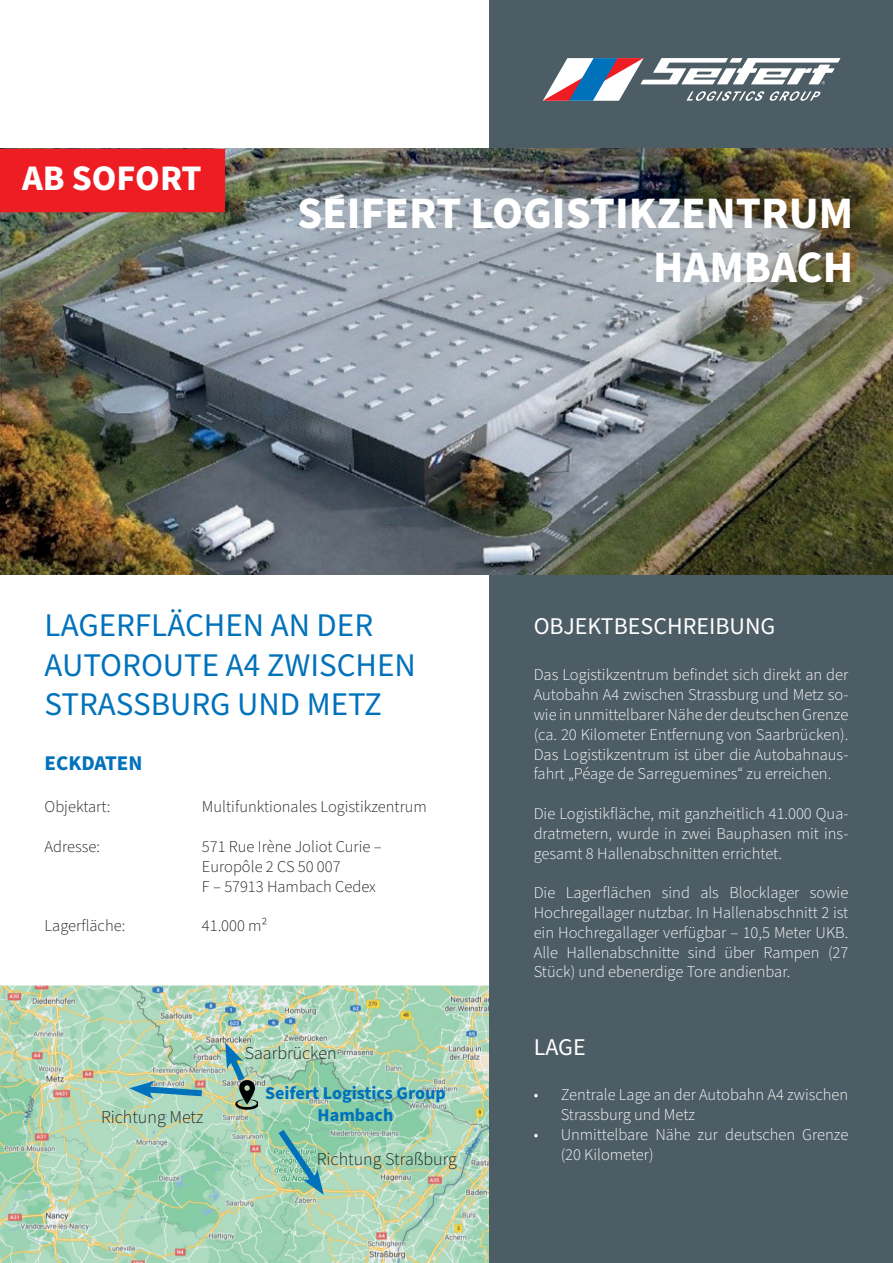
<style>
.page{position:relative;width:893px;height:1263px;background:#fff}
.page>*{position:absolute;margin:0;border:0;box-sizing:border-box;transform-origin:0 0}
.t1{font:700 45px/54px "Source Sans Pro";color:#fff;text-align:right}
.t2{font:700 36px "Source Sans Pro";color:#fff}
.t3{font:33px/39.6px "Source Sans Pro";color:#0072bc}
.t4{font:24px "Source Sans Pro";color:#fff}
.t5{font:700 21px "Source Sans Pro";color:#0072bc}
.t6{font:300 18px "Source Sans Pro";color:#231f20}
.t7{font:700 18px "Source Sans Pro";color:#0072bc}
.t8{font:300 16.5px/19.8px "Source Sans Pro";color:#fff;text-align:justify}
.t9{font:300 16.5px/19.8px "Source Sans Pro";color:#231f20}
</style>
<div class="page">
<img style="left:0;top:985px;width:489px;height:278px">
<div style="left:489px;top:1px;width:404px;height:1262px;background:#4d5d65"></div>
<img style="left:0;top:149px;width:893px;height:425px">
<svg style="left:543px;top:58px;width:297px;height:43px"></svg>
<svg style="left:129px;top:1081px;width:79px;height:19px;background:#7db0b7"></svg>
<img style="left:232px;top:1079px;width:26px;height:31px">
<svg style="left:273px;top:1123px;width:51px;height:72px;background:#85c1aa"></svg>
<div style="left:0;top:149px;width:225px;height:63px;background:#ee1d23"></div>
<svg style="left:223px;top:1042px;width:27px;height:45px"></svg>
<h2 class="t2" style="left:22px;top:154px;width:181px">AB SOFORT</h2>
<h1 class="t1" style="left:297px;top:188px;width:558px">SEIFERT LOGISTIKZENTRUM<br>HAMBACH</h1>
<h3 class="t3" style="left:45px;top:606px;width:373px">LAGERFLÄCHEN AN DER<br>AUTOROUTE A4 ZWISCHEN<br>STRASSBURG UND METZ</h3>
<h3 class="t4" style="left:534px;top:610px;width:243px">OBJEKTBESCHREIBUNG</h3>
<p class="t8" style="left:534px;top:665px;width:316px">Das Logistikzentrum befindet sich direkt an der Autobahn A4 zwischen Strassburg und Metz so&shy;wie in unmittelbarer Nähe der deutschen Grenze (ca. 20 Kilometer Entfernung von Saarbrücken).<br>Das Logistikzentrum ist über die Autobahnaus&shy;fahrt „Péage de Sarreguemines“ zu erreichen.</p>
<p class="t8" style="left:534px;top:804px;width:316px">Die Logistikfläche, mit ganzheitlich 41.000 Qua&shy;dratmetern, wurde in zwei Bauphasen mit ins&shy;gesamt 8 Hallenabschnitten errichtet.</p>
<p class="t8" style="left:534px;top:883px;width:316px">Die Lagerflächen sind als Blocklager sowie Hochregallager nutzbar. In Hallenabschnitt 2 ist ein Hochregallager verfügbar – 10,5 Meter UKB.<br>Alle Hallenabschnitte sind über Rampen (27<br>Stück) und ebenerdige Tore andienbar.</p>
<p class="t5" style="left:45px;top:749px;width:99px">ECKDATEN</p>
<p class="t9" style="left:45px;top:797px;width:67px">Objektart:</p>
<p class="t9" style="left:45px;top:837px;width:57px">Adresse:</p>
<p class="t9" style="left:202px;top:797px;width:226px">Multifunktionales Logistikzentrum</p>
<p class="t9" style="left:202px;top:837px;width:181px">571 Rue Irène Joliot Curie –<br>Europôle 2 CS 50 007<br>F – 57913 Hambach Cedex</p>
<p class="t9" style="left:202px;top:916px;width:67px">41.000 m²</p>
<p class="t9" style="left:45px;top:916px;width:82px">Lagerfläche:</p>
<p class="t6" style="left:245px;top:1041px;width:93px">Saarbrücken</p>
<p class="t7" style="left:265px;top:1081px;width:182px">Seifert Logistics Group</p>
<p class="t6" style="left:101px;top:1105px;width:104px">Richtung Metz</p>
<p class="t7" style="left:318px;top:1103px;width:77px">Hambach</p>
<p class="t6" style="left:317px;top:1147px;width:142px">Richtung Straßburg</p>
<h3 class="t4" style="left:534px;top:1031px;width:54px">LAGE</h3>
<p class="t8" style="left:561px;top:1085px;width:289px;text-indent:-27px">• Zentrale Lage an der Autobahn A4 zwischen<br>Strassburg und Metz</p>
<p class="t8" style="left:561px;top:1125px;width:289px;text-indent:-27px">• Unmittelbare Nähe zur deutschen Grenze (20 Kilometer)</p>
</div>
